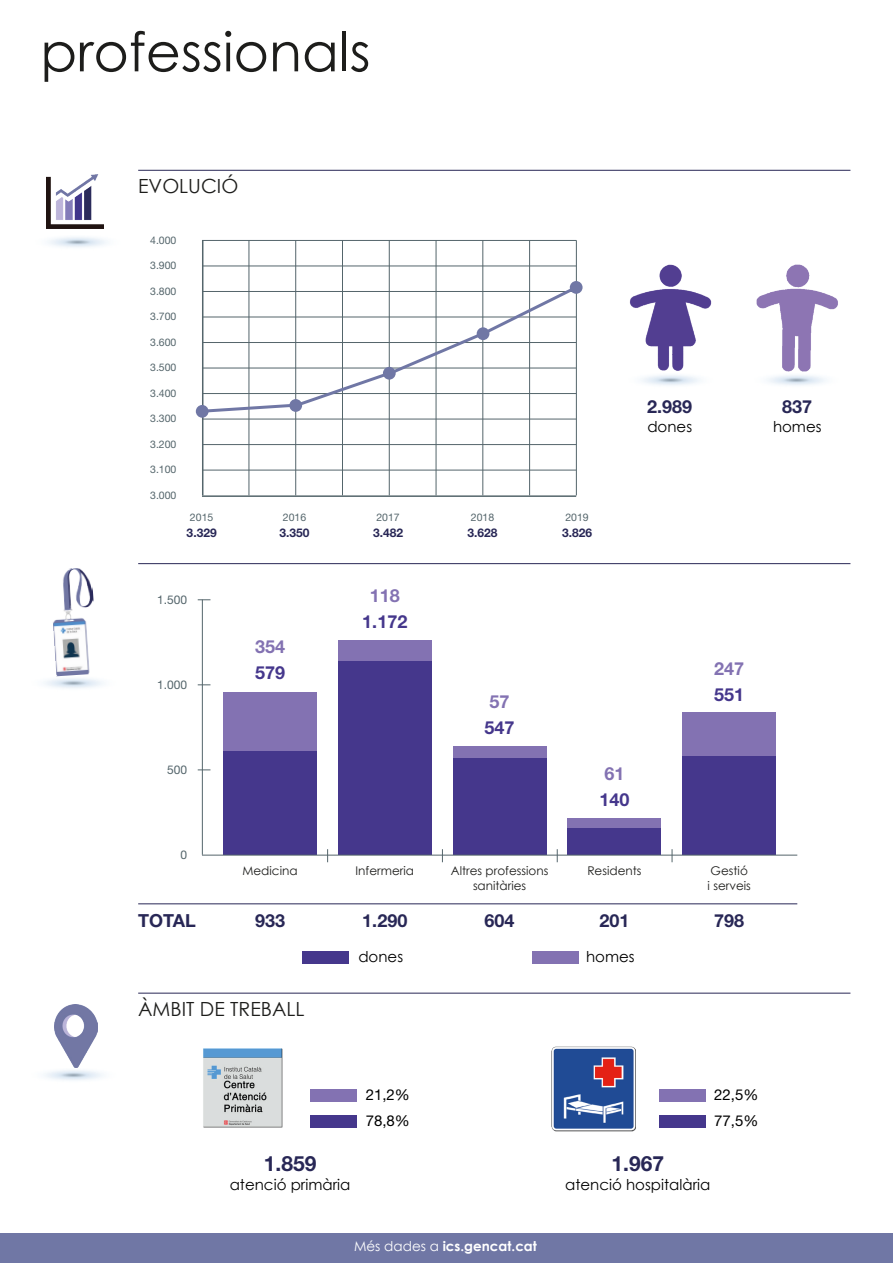
<style>
.page{position:relative;width:893px;height:1263px;background:#fff}
.page>*{position:absolute;margin:0;border:0;box-sizing:border-box;transform-origin:0 0}
.t1{font:54px "Century Gothic";color:#1d1d1b}
.t2{font:700 21px "Helvetica Neue LT Std";color:#282756}
.t3{font:19.5px "Century Gothic";color:#1d1d1b}
.t4{font:700 18px "Helvetica Neue LT Std";color:#282756}
.t5{font:700 18px "Helvetica Neue LT Std";color:#45378c}
.t6{font:700 18px "Helvetica Neue LT Std";color:#8372b2}
.t7{font:15px "Century Gothic";color:#000}
.t8{font:15px "Helvetica Neue LT Std";color:#000}
.t9{font:700 13.5px "Century Gothic";color:#fff}
.t10{font:12px/14.4px "Century Gothic";color:#1d1d1b;text-align:center}
.t11{font:700 12px "Helvetica Neue LT Std";color:#282756}
.t12{font:12px "Helvetica Neue LT Std";color:#54656b}
.t13{font:10.5px "Helvetica Neue LT Std";color:#54656b}
.s1{font-weight:400}
</style>
<div class="page">
<hr style="left:138px;top:993px;width:712px;height:1px;background:#282756">
<img style="left:44px;top:1067px;width:59px;height:13px">
<hr style="left:138px;top:563px;width:712px;height:1px;background:#282756">
<hr style="left:138px;top:170px;width:712px;height:1px;background:#282756">
<hr style="left:202px;top:240px;width:1px;height:255px;background:#54656b">
<hr style="left:249px;top:240px;width:1px;height:255px;background:#54656b">
<hr style="left:295px;top:240px;width:1px;height:255px;background:#54656b">
<hr style="left:342px;top:240px;width:1px;height:255px;background:#54656b">
<hr style="left:389px;top:240px;width:1px;height:255px;background:#54656b">
<hr style="left:436px;top:240px;width:1px;height:255px;background:#54656b">
<hr style="left:483px;top:240px;width:1px;height:255px;background:#54656b">
<hr style="left:529px;top:240px;width:1px;height:255px;background:#54656b">
<hr style="left:576px;top:240px;width:1px;height:255px;background:#54656b">
<hr style="left:202px;top:495px;width:374px;height:2px;background:#54656b">
<hr style="left:202px;top:266px;width:374px;height:1px;background:#54656b">
<hr style="left:202px;top:240px;width:374px;height:1px;background:#54656b">
<hr style="left:202px;top:419px;width:374px;height:1px;background:#54656b">
<svg style="left:570px;top:281px;width:13px;height:13px"></svg>
<svg style="left:196px;top:405px;width:13px;height:13px"></svg>
<img style="left:53px;top:568px;width:41px;height:108px">
<img style="left:629px;top:264px;width:83px;height:112px">
<img style="left:756px;top:264px;width:82px;height:112px">
<img style="left:54px;top:1005px;width:43px;height:62px">
<img style="left:203px;top:1048px;width:80px;height:79px">
<img style="left:551px;top:1046px;width:84px;height:85px">
<img style="left:47px;top:175px;width:57px;height:54px">
<svg style="left:198px;top:599px;width:12px;height:1px"></svg>
<svg style="left:327px;top:849px;width:1px;height:13px"></svg>
<svg style="left:442px;top:849px;width:1px;height:13px"></svg>
<svg style="left:557px;top:849px;width:1px;height:13px"></svg>
<svg style="left:672px;top:849px;width:1px;height:13px"></svg>
<hr style="left:202px;top:600px;width:1px;height:255px;background:#54656b">
<div style="left:223px;top:692px;width:94px;height:59px;background:#8372b2"></div>
<div style="left:682px;top:712px;width:94px;height:45px;background:#8372b2"></div>
<div style="left:453px;top:747px;width:93px;height:11px;background:#8372b2"></div>
<div style="left:568px;top:818px;width:93px;height:10px;background:#8372b2"></div>
<div style="left:338px;top:640px;width:94px;height:21px;background:#8372b2"></div>
<div style="left:338px;top:661px;width:94px;height:194px;background:#45378c"></div>
<div style="left:223px;top:751px;width:94px;height:104px;background:#45378c"></div>
<div style="left:453px;top:758px;width:93px;height:97px;background:#45378c"></div>
<div style="left:568px;top:828px;width:93px;height:27px;background:#45378c"></div>
<div style="left:302px;top:951px;width:47px;height:13px;background:#45378c"></div>
<div style="left:532px;top:951px;width:46px;height:13px;background:#8372b2"></div>
<div style="left:682px;top:757px;width:94px;height:98px;background:#45378c"></div>
<hr style="left:138px;top:903px;width:659px;height:1px;background:#282756">
<hr style="left:202px;top:855px;width:595px;height:1px;background:#54656b">
<hr style="left:202px;top:444px;width:374px;height:1px;background:#54656b">
<hr style="left:202px;top:470px;width:374px;height:1px;background:#54656b">
<div style="left:310px;top:1089px;width:47px;height:13px;background:#8372b2"></div>
<div style="left:659px;top:1089px;width:47px;height:13px;background:#8372b2"></div>
<div style="left:310px;top:1115px;width:47px;height:13px;background:#45378c"></div>
<div style="left:659px;top:1115px;width:47px;height:13px;background:#45378c"></div>
<svg style="left:199px;top:283px;width:381px;height:131px"></svg>
<div style="left:0;top:1233px;width:893px;height:30px;background:#7077a5"></div>
<h1 class="t1" style="left:40px;top:14px;width:332px">professionals</h1>
<h3 class="t3" style="left:138px;top:173px;width:102px">EVOLUCIÓ</h3>
<p class="t13" style="left:150px;top:233px;width:28px">4.000</p>
<p class="t13" style="left:150px;top:259px;width:28px">3.900</p>
<p class="t13" style="left:150px;top:284px;width:28px">3.800</p>
<p class="t13" style="left:150px;top:310px;width:28px">3.700</p>
<p class="t13" style="left:150px;top:336px;width:28px">3.600</p>
<p class="t13" style="left:150px;top:361px;width:28px">3.500</p>
<p class="t13" style="left:150px;top:387px;width:28px">3.400</p>
<p class="t13" style="left:150px;top:412px;width:28px">3.300</p>
<p class="t13" style="left:150px;top:438px;width:28px">3.200</p>
<p class="t13" style="left:150px;top:463px;width:28px">3.100</p>
<p class="t13" style="left:150px;top:489px;width:28px">3.000</p>
<p class="t13" style="left:190px;top:511px;width:25px">2015</p>
<p class="t11" style="left:187px;top:526px;width:32px">3.329</p>
<p class="t13" style="left:283px;top:511px;width:25px">2016</p>
<p class="t11" style="left:280px;top:526px;width:32px">3.350</p>
<p class="t12" style="left:157px;top:592px;width:32px">1.500</p>
<p class="t12" style="left:157px;top:677px;width:32px">1.000</p>
<h3 class="t6" style="left:255px;top:635px;width:32px">354</h3>
<h3 class="t5" style="left:255px;top:661px;width:32px">579</h3>
<p class="t12" style="left:167px;top:763px;width:22px">500</p>
<p class="t12" style="left:180px;top:848px;width:8px">0</p>
<p class="t13" style="left:376px;top:511px;width:25px">2017</p>
<p class="t11" style="left:373px;top:526px;width:32px">3.482</p>
<h3 class="t6" style="left:370px;top:584px;width:32px">118</h3>
<h3 class="t5" style="left:362px;top:610px;width:47px">1.172</h3>
<p class="t13" style="left:471px;top:511px;width:25px">2018</p>
<p class="t11" style="left:468px;top:526px;width:32px">3.628</p>
<p class="t13" style="left:565px;top:511px;width:25px">2019</p>
<p class="t11" style="left:562px;top:526px;width:32px">3.826</p>
<h3 class="t4" style="left:647px;top:395px;width:47px">2.989</h3>
<h3 class="t7" style="left:647px;top:416px;width:46px">dones</h3>
<h3 class="t6" style="left:490px;top:690px;width:22px">57</h3>
<h3 class="t5" style="left:485px;top:716px;width:32px">547</h3>
<h3 class="t6" style="left:604px;top:763px;width:22px">61</h3>
<h3 class="t5" style="left:599px;top:789px;width:32px">140</h3>
<h3 class="t6" style="left:714px;top:658px;width:32px">247</h3>
<h3 class="t5" style="left:714px;top:683px;width:32px">551</h3>
<p class="t10" style="left:356px;top:864px;width:60px">Infermeria</p>
<p class="t10" style="left:587px;top:864px;width:56px">Residents</p>
<p class="t10" style="left:708px;top:864px;width:45px;text-align:left">Gestió<br>i serveis</p>
<p class="t10" style="left:242px;top:864px;width:57px">Medicina</p>
<p class="t10" style="left:451px;top:864px;width:99px">Altres professions sanitàries</p>
<h3 class="t4" style="left:138px;top:909px;width:59px">TOTAL</h3>
<h3 class="t4" style="left:255px;top:909px;width:32px">933</h3>
<h3 class="t4" style="left:362px;top:909px;width:47px">1.290</h3>
<h3 class="t4" style="left:485px;top:909px;width:32px">604</h3>
<h3 class="t4" style="left:599px;top:909px;width:32px">201</h3>
<h3 class="t4" style="left:714px;top:909px;width:32px">798</h3>
<h3 class="t3" style="left:138px;top:995px;width:168px">ÀMBIT DE TREBALL</h3>
<h3 class="t7" style="left:358px;top:946px;width:46px">dones</h3>
<h3 class="t7" style="left:586px;top:946px;width:50px">homes</h3>
<h3 class="t4" style="left:782px;top:395px;width:32px">837</h3>
<h3 class="t7" style="left:773px;top:416px;width:50px">homes</h3>
<h2 class="t2" style="left:264px;top:1150px;width:54px">1.859</h2>
<h3 class="t7" style="left:230px;top:1174px;width:122px">atenció primària</h3>
<h3 class="t8" style="left:366px;top:1086px;width:46px">21,2%</h3>
<h3 class="t8" style="left:714px;top:1086px;width:46px">22,5%</h3>
<h3 class="t8" style="left:366px;top:1111px;width:46px">78,8%</h3>
<h3 class="t8" style="left:714px;top:1111px;width:46px">77,5%</h3>
<h2 class="t2" style="left:612px;top:1150px;width:54px">1.967</h2>
<h3 class="t7" style="left:565px;top:1174px;width:147px">atenció hospitalària</h3>
<p class="t9" style="left:354px;top:1235px;width:184px"><span class="s1">Més dades a</span> ics.gencat.cat</p>
</div>
